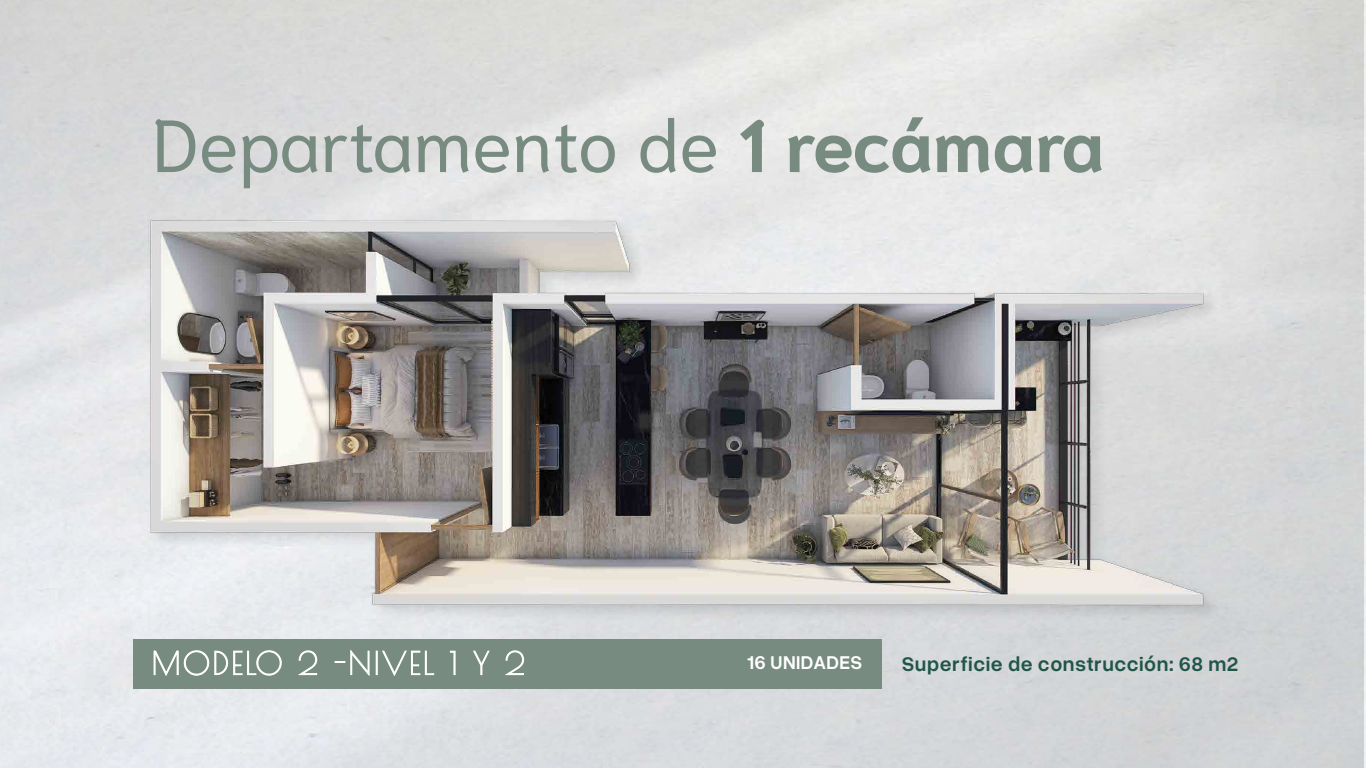
<style>
.page{position:relative;width:1366px;height:768px;background:#fff}
.page>*{position:absolute;margin:0;border:0;box-sizing:border-box;transform-origin:0 0}
.t1{font:73.7px "Niramit";color:#778b80}
.t2{font:600 21px "Overused Grotesk";letter-spacing:.025em;color:#205647}
.t3{font:600 19.6px "Overused Grotesk";letter-spacing:.025em;color:#fff}
.s1{font-weight:700}
</style>
<div class="page">
<img style="left:133px;top:200px;width:1087px;height:412px">
<div style="left:133px;top:640px;width:749px;height:49px;background:#778b80"></div>
<svg style="left:153px;top:650px;width:129px;height:26px"></svg>
<svg style="left:298px;top:650px;width:20px;height:26px"></svg>
<svg style="left:335px;top:649px;width:35px;height:27px"></svg>
<div style="left:376px;top:651px;width:2px;height:24px;border:1px solid #fff"></div>
<svg style="left:382px;top:650px;width:53px;height:26px"></svg>
<svg style="left:449px;top:650px;width:7px;height:26px"></svg>
<svg style="left:473px;top:650px;width:17px;height:26px"></svg>
<svg style="left:505px;top:650px;width:20px;height:26px"></svg>
<h1 class="t1" style="left:152px;top:83px;width:954px">Departamento de <span class="s1">1 recámara</span></h1>
<p class="t3" style="left:747px;top:648px;width:117px">16 UNIDADES</p>
<p class="t2" style="left:902px;top:648px;width:338px">Superficie de construcción: 68 m2</p>
</div>
